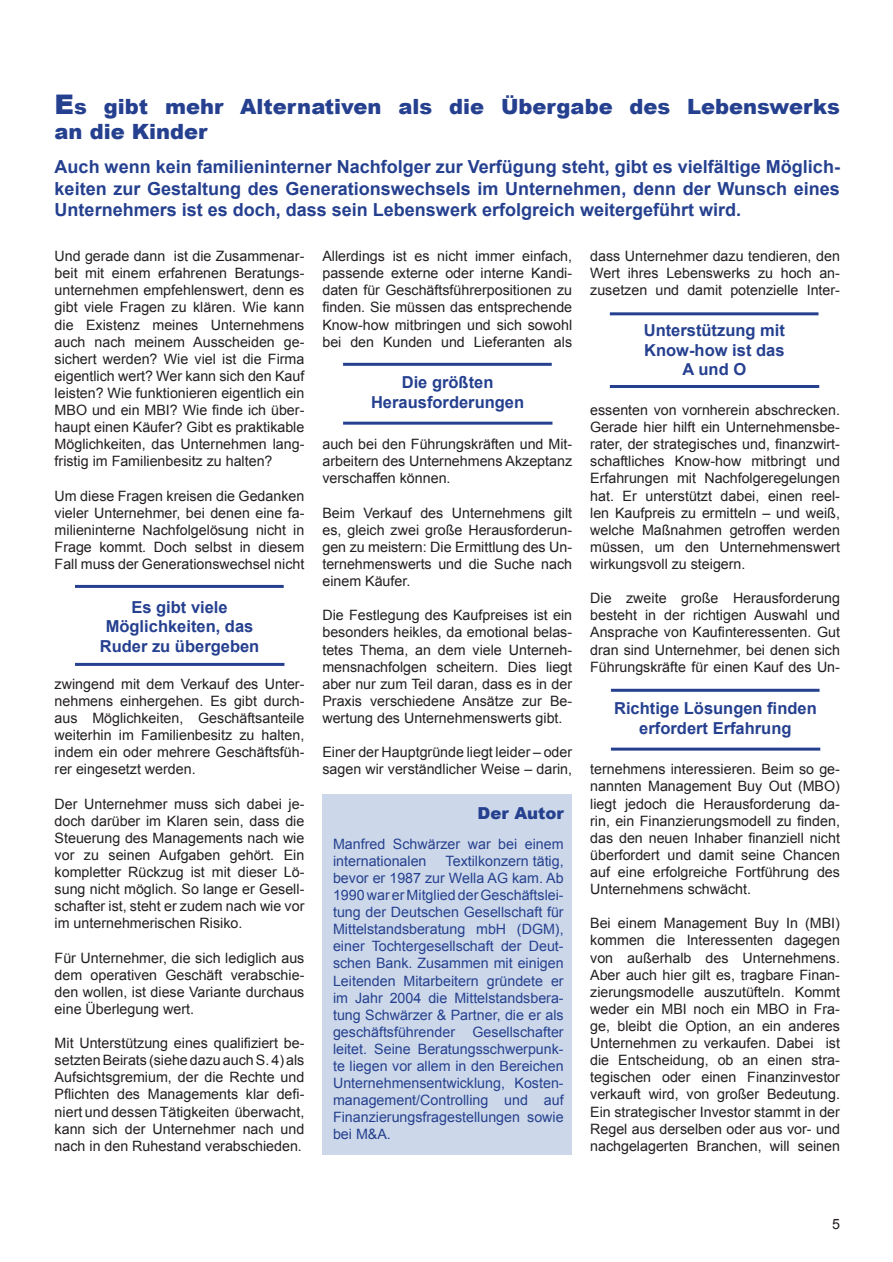
<style>
.page{position:relative;width:893px;height:1262px;background:#fff}
.page>*{position:absolute;margin:0;border:0;box-sizing:border-box;transform-origin:0 0}
.t1{font:900 21px/25.2px "Arial";color:#25408f}
.t2{font:700 18px/21.6px "Arial";color:#25408f;text-align:justify}
.t3{font:700 16.5px/19.8px "Arial";color:#25408f;text-align:center}
.t4{font:900 16.5px "Arial";color:#25408f}
.t5{font:14.25px/17.1px "Arial";color:#231f20;text-align:justify}
.t6{font:14.25px/17.1px "Arial";color:#25408f}
.s1{font-size:27px}
</style>
<div class="page">
<hr style="left:343px;top:363px;width:208px;height:3px;background:#25408f">
<hr style="left:343px;top:421px;width:209px;height:3px;background:#25408f">
<hr style="left:75px;top:585px;width:209px;height:3px;background:#25408f">
<hr style="left:75px;top:663px;width:209px;height:3px;background:#25408f">
<hr style="left:610px;top:312px;width:208px;height:3px;background:#25408f">
<hr style="left:610px;top:385px;width:209px;height:3px;background:#25408f">
<hr style="left:611px;top:688px;width:208px;height:3px;background:#25408f">
<hr style="left:611px;top:747px;width:209px;height:3px;background:#25408f">
<div style="left:322px;top:794px;width:250px;height:360px;background:#ccd8e9"></div>
<h1 class="t1" style="left:55px;top:94px;width:786px"><span class="s1">E</span>s gibt mehr Alternativen als die Übergabe des Lebenswerks an die Kinder</h1>
<p class="t2" style="left:55px;top:156px;width:786px">Auch wenn kein familieninterner Nachfolger zur Verfügung steht, gibt es vielfältige Möglich&shy;keiten zur Gestaltung des Generationswechsels im Unternehmen, denn der Wunsch eines Unternehmers ist es doch, dass sein Lebenswerk erfolgreich weitergeführt wird.</p>
<p class="t5" style="left:55px;top:247px;width:251px">Und gerade dann ist die Zusammenar&shy;beit mit einem erfahrenen Beratungs&shy;unternehmen empfehlenswert, denn es gibt viele Fragen zu klären. Wie kann die Existenz meines Unternehmens auch nach meinem Ausscheiden ge&shy;sichert werden? Wie viel ist die Firma eigentlich wert? Wer kann sich den Kauf leisten? Wie funktionieren eigentlich ein MBO und ein MBI? Wie finde ich über&shy;haupt einen Käufer? Gibt es praktikable Möglichkeiten, das Unternehmen lang&shy;fristig im Familienbesitz zu halten?</p>
<p class="t5" style="left:55px;top:487px;width:251px">Um diese Fragen kreisen die Gedanken vieler Unternehmer, bei denen eine fa&shy;milieninterne Nachfolgelösung nicht in Frage kommt. Doch selbst in diesem Fall muss der Generationswechsel nicht</p>
<p class="t3" style="left:100px;top:597px;width:161px">Es gibt viele<br>Möglichkeiten, das<br>Ruder zu übergeben</p>
<p class="t5" style="left:55px;top:675px;width:251px">zwingend mit dem Verkauf des Unter&shy;nehmens einhergehen. Es gibt durch&shy;aus Möglichkeiten, Geschäftsanteile weiterhin im Familienbesitz zu halten, indem ein oder mehrere Geschäftsfüh&shy;rer eingesetzt werden.</p>
<p class="t5" style="left:55px;top:795px;width:251px">Der Unternehmer muss sich dabei je&shy;doch darüber im Klaren sein, dass die Steuerung des Managements nach wie vor zu seinen Aufgaben gehört. Ein kompletter Rückzug ist mit dieser Lö&shy;sung nicht möglich. So lange er Gesell&shy;schafter ist, steht er zudem nach wie vor im unternehmerischen Risiko.</p>
<p class="t5" style="left:55px;top:948px;width:251px">Für Unternehmer, die sich lediglich aus dem operativen Geschäft verabschie&shy;den wollen, ist diese Variante durchaus eine Überlegung wert.</p>
<p class="t5" style="left:55px;top:1034px;width:251px">Mit Unterstützung eines qualifiziert be&shy;setzten Beirats (siehe dazu auch S. 4) als Aufsichtsgremium, der die Rechte und Pflichten des Managements klar defi&shy;niert und dessen Tätigkeiten überwacht, kann sich der Unternehmer nach und nach in den Ruhestand verabschieden.</p>
<p class="t5" style="left:322px;top:247px;width:251px">Allerdings ist es nicht immer einfach, passende externe oder interne Kandi&shy;daten für Geschäftsführerpositionen zu finden. Sie müssen das entsprechende Know-how mitbringen und sich sowohl bei den Kunden und Lieferanten als</p>
<p class="t3" style="left:371px;top:373px;width:155px">Die größten<br>Herausforderungen</p>
<p class="t5" style="left:322px;top:435px;width:251px">auch bei den Führungskräften und Mit&shy;arbeitern des Unternehmens Akzeptanz verschaffen können.</p>
<p class="t5" style="left:322px;top:504px;width:251px">Beim Verkauf des Unternehmens gilt es, gleich zwei große Herausforderun&shy;gen zu meistern: Die Ermittlung des Un&shy;ternehmenswerts und die Suche nach einem Käufer.</p>
<p class="t5" style="left:322px;top:606px;width:251px">Die Festlegung des Kaufpreises ist ein besonders heikles, da emotional belas&shy;tetes Thema, an dem viele Unterneh&shy;mensnachfolgen scheitern. Dies liegt aber nur zum Teil daran, dass es in der Praxis verschiedene Ansätze zur Be&shy;wertung des Unternehmenswerts gibt.</p>
<p class="t5" style="left:322px;top:743px;width:251px">Einer der Hauptgründe liegt leider – oder sagen wir verständlicher Weise – darin,</p>
<p class="t4" style="left:477px;top:803px;width:87px">Der Autor</p>
<p class="t6" style="left:333px;top:835px;width:232px">Manfred Schwärzer war bei einem internationalen</p>
<p class="t6" style="left:333px;top:852px;width:232px;text-align:justify;text-indent:112px">Textilkonzern tätig, bevor er 1987 zur Wella AG kam. Ab 1990 war er Mitglied der Geschäftslei&shy;tung der Deutschen Gesellschaft für Mittelstandsberatung mbH (DGM), einer Tochtergesellschaft der Deut&shy;schen Bank. Zusammen mit einigen Leitenden Mitarbeitern gründete er im Jahr 2004 die Mittelstandsbera&shy;tung Schwärzer &amp; Partner, die er als geschäftsführender Gesellschafter leitet. Seine Beratungsschwerpunk&shy;te liegen vor allem in den Bereichen Unternehmensentwicklung, Kosten&shy;management/Controlling und auf Finanzierungsfragestellungen sowie bei M&amp;A.</p>
<p class="t5" style="left:590px;top:247px;width:251px">dass Unternehmer dazu tendieren, den Wert ihres Lebenswerks zu hoch an&shy;zusetzen und damit potenzielle Inter-</p>
<p class="t3" style="left:643px;top:320px;width:143px">Unterstützung mit<br>Know-how ist das<br>A und O</p>
<p class="t5" style="left:590px;top:401px;width:251px">essenten von vornherein abschrecken.<br>Gerade hier hilft ein Unternehmensbe&shy;rater, der strategisches und, finanzwirt&shy;schaftliches Know-how mitbringt und Erfahrungen mit Nachfolgeregelungen hat. Er unterstützt dabei, einen reel&shy;len Kaufpreis zu ermitteln – und weiß, welche Maßnahmen getroffen werden müssen, um den Unternehmenswert wirkungsvoll zu steigern.</p>
<p class="t5" style="left:590px;top:589px;width:251px">Die zweite große Herausforderung besteht in der richtigen Auswahl und Ansprache von Kaufinteressenten. Gut dran sind Unternehmer, bei denen sich Führungskräfte für einen Kauf des Un-</p>
<p class="t3" style="left:614px;top:698px;width:204px">Richtige Lösungen finden erfordert Erfahrung</p>
<p class="t5" style="left:590px;top:760px;width:251px">ternehmens interessieren. Beim so ge&shy;nannten Management Buy Out (MBO) liegt jedoch die Herausforderung da&shy;rin, ein Finanzierungsmodell zu finden, das den neuen Inhaber finanziell nicht überfordert und damit seine Chancen auf eine erfolgreiche Fortführung des Unternehmens schwächt.</p>
<p class="t5" style="left:590px;top:914px;width:251px">Bei einem Management Buy In (MBI) kommen die Interessenten dagegen von außerhalb des Unternehmens.<br>Aber auch hier gilt es, tragbare Finan&shy;zierungsmodelle auszutüfteln. Kommt weder ein MBI noch ein MBO in Fra&shy;ge, bleibt die Option, an ein anderes Unternehmen zu verkaufen. Dabei ist die Entscheidung, ob an einen stra&shy;tegischen oder einen Finanzinvestor verkauft wird, von großer Bedeutung.<br>Ein strategischer Investor stammt in der Regel aus derselben oder aus vor- und nachgelagerten Branchen, will seinen</p>
<p class="t5" style="left:832px;top:1215px;width:9px">5</p>
</div>
